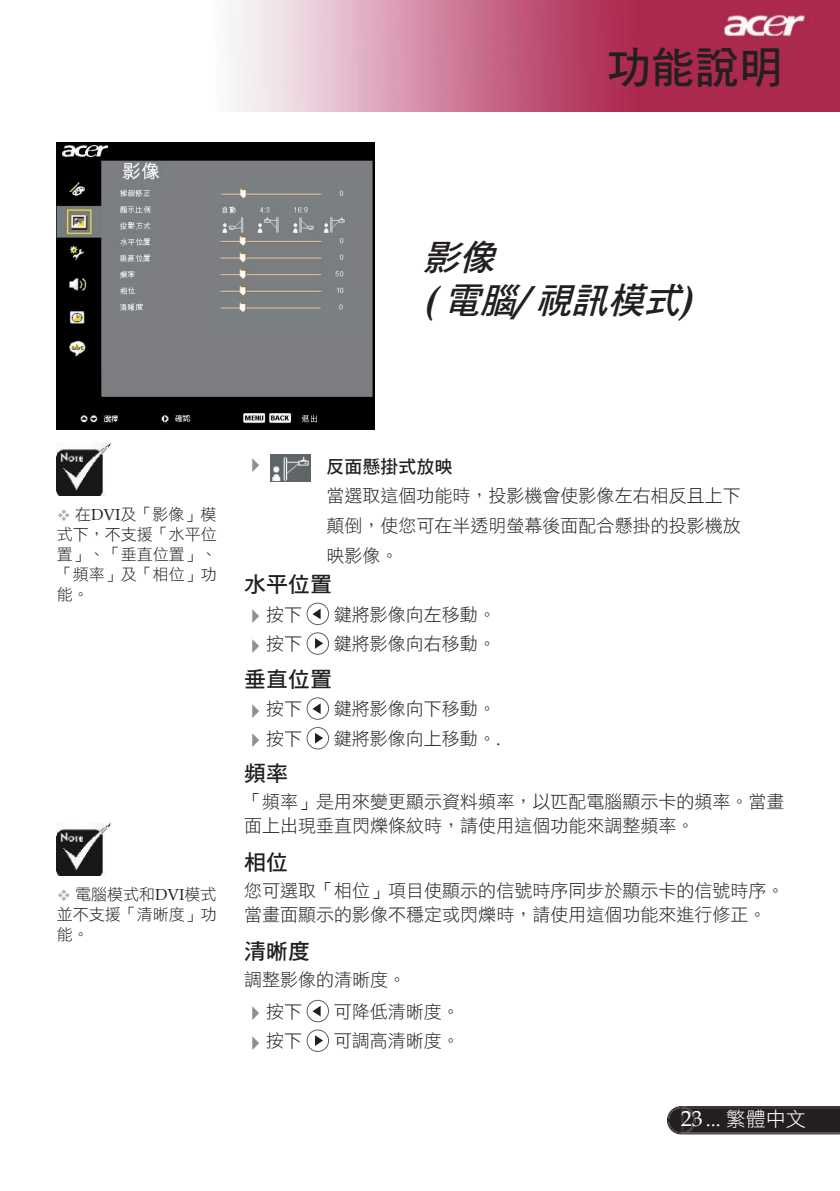
<style>
.page{position:relative;width:840px;height:1191px;background:#fff}
.page>*{position:absolute;margin:0;border:0;box-sizing:border-box;transform-origin:0 0}
.t1{font:44px "DF Hei Std W7";color:#231f20}
.t2{font:italic 36px/43.2px "DF Hei Std W7";color:#231f20}
.t3{font:22px "DF Hei Std W7";color:#231f20}
.t4{font:20px "DF Hei Std W3";color:#fff}
.t5{font:18px/29.6px "DF Hei Std W3";color:#231f20}
.t6{font:18px "DF Hei Std W7";color:#231f20}
.t7{font:16px/20px "DF Hei Std W3";color:#231f20;text-align:justify}
.s1{font-family:"Book Antiqua";font-weight:700}
.s2{color:#adb4b7}
.s3{font-family:"Book Antiqua"}
.s4{color:#8b9093}
.s5{font-family:"Book Antiqua";font-size:22px}
</style>
<div class="page">
<svg style="left:667px;top:1106px;width:172px;height:28px;background:#2e2a2b"></svg>
<img style="left:230px;top:0;width:609px;height:112px">
<img style="left:57px;top:142px;width:317px;height:287px">
<img style="left:57px;top:443px;width:54px;height:53px">
<img style="left:57px;top:823px;width:54px;height:53px">
<img style="left:270px;top:454px;width:40px;height:27px">
<svg style="left:306px;top:602px;width:23px;height:23px"></svg>
<svg style="left:306px;top:632px;width:23px;height:23px"></svg>
<svg style="left:306px;top:697px;width:23px;height:23px"></svg>
<svg style="left:306px;top:727px;width:23px;height:22px"></svg>
<svg style="left:306px;top:999px;width:23px;height:23px"></svg>
<svg style="left:306px;top:1029px;width:23px;height:23px"></svg>
<h1 class="t1" style="left:606px;top:44px;width:177px">功能說明</h1>
<h2 class="t2" style="left:422px;top:235px;width:283px">影像<br><span class="s1">(</span>電腦<span class="s1">/</span> 視訊模式<span class="s1">)</span></h2>
<p class="t7" style="left:57px;top:504px;width:161px"><span class="s2">❖</span> 在<span class="s3">DVI</span>及「影像」模式下，不支援「水平位置」、「垂直位置」、「頻率」及「相位」功能。</p>
<p class="t7" style="left:57px;top:884px;width:161px"><span class="s2">❖</span> 電腦模式和<span class="s3">DVI</span>模式並不支援「清晰度」功能。</p>
<p class="t6" style="left:326px;top:456px;width:127px">反面懸掛式放映</p>
<p class="t5" style="left:326px;top:481px;width:415px;text-align:justify">當選取這個功能時，投影機會使影像左右相反且上下顛倒，使您可在半透明螢幕後面配合懸掛的投影機放映影像。</p>
<p class="t3" style="left:244px;top:572px;width:89px">水平位置</p>
<p class="t5" style="left:244px;top:599px;width:59px"><span class="s4">✔</span>按下</p>
<p class="t5" style="left:333px;top:599px;width:163px">鍵將影像向左移動。</p>
<p class="t5" style="left:244px;top:628px;width:59px"><span class="s4">✔</span>按下</p>
<p class="t5" style="left:333px;top:628px;width:163px">鍵將影像向右移動。</p>
<p class="t3" style="left:244px;top:667px;width:89px">垂直位置</p>
<p class="t5" style="left:244px;top:693px;width:59px"><span class="s4">✔</span>按下</p>
<p class="t5" style="left:333px;top:693px;width:163px">鍵將影像向下移動。</p>
<p class="t5" style="left:244px;top:723px;width:59px"><span class="s4">✔</span>按下</p>
<p class="t5" style="left:333px;top:723px;width:168px">鍵將影像向上移動。<span class="s3">.</span></p>
<p class="t3" style="left:244px;top:761px;width:45px">頻率</p>
<p class="t5" style="left:244px;top:789px;width:541px;line-height:24px">「頻率」是用來變更顯示資料頻率，以匹配電腦顯示卡的頻率。當畫面上出現垂直閃爍條紋時，請使用這個功能來調整頻率。</p>
<p class="t3" style="left:244px;top:850px;width:45px">相位</p>
<p class="t5" style="left:244px;top:878px;width:541px;line-height:24px">您可選取「相位」項目使顯示的信號時序同步於顯示卡的信號時序。當畫面顯示的影像不穩定或閃爍時，請使用這個功能來進行修正。</p>
<p class="t3" style="left:244px;top:939px;width:67px">清晰度</p>
<p class="t5" style="left:244px;top:964px;width:163px">調整影像的清晰度。</p>
<p class="t5" style="left:244px;top:996px;width:59px"><span class="s4">✔</span>按下</p>
<p class="t5" style="left:333px;top:996px;width:127px">可降低清晰度。</p>
<p class="t5" style="left:244px;top:1025px;width:59px"><span class="s4">✔</span>按下</p>
<p class="t5" style="left:333px;top:1025px;width:127px">可調高清晰度。</p>
<p class="t4" style="left:680px;top:1108px;width:126px"><span class="s5">23</span> <span class="s3">...</span> 繁體中文</p>
</div>
